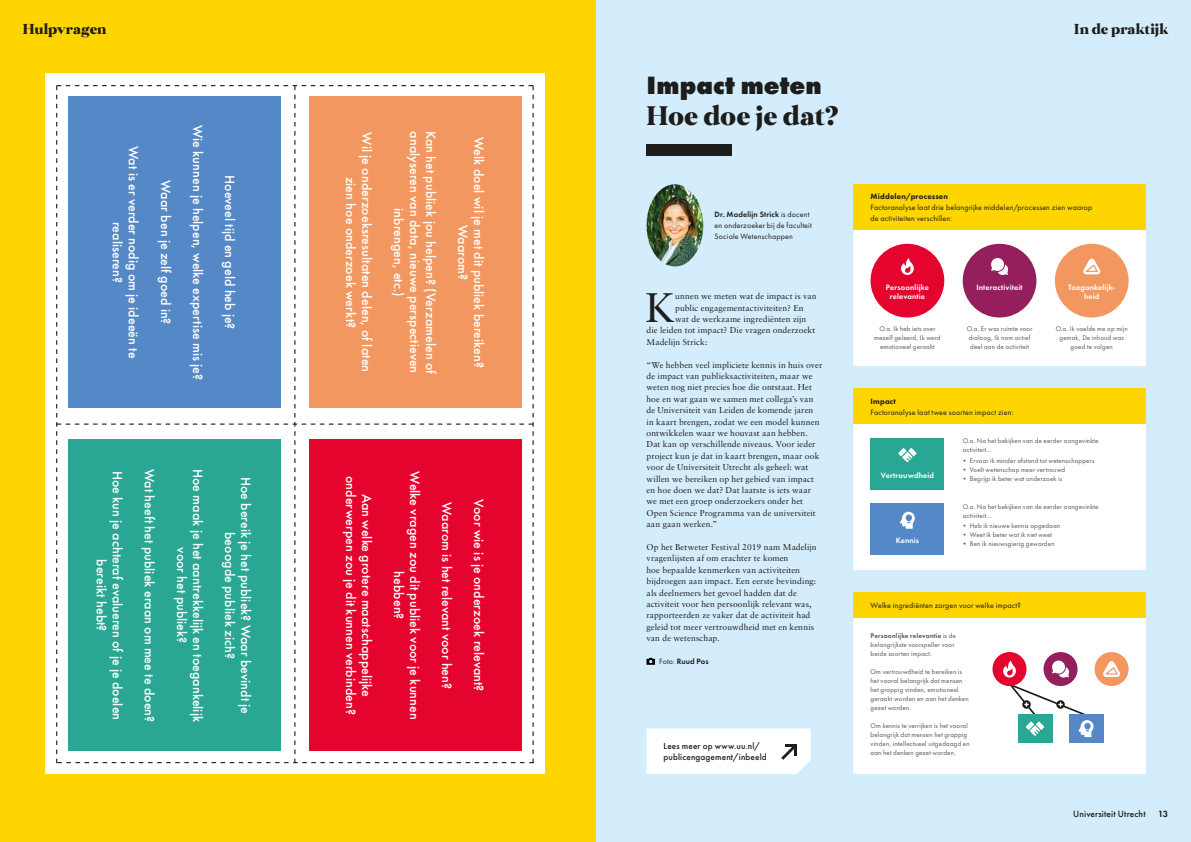
<style>
.page{position:relative;width:1191px;height:842px;background:#fff}
.page>*{position:absolute;margin:0;border:0;box-sizing:border-box;transform-origin:0 0}
.t1{font:41.3px "Sabon LT Std";color:#1d1d1b}
.t2{font:900 26px "Kisba";letter-spacing:-.01em;color:#1d1d1b}
.t3{font:800 26px "Futura PT";letter-spacing:.005em;color:#1d1d1b}
.t4{font:500 14px/16px "Futura PT";color:#fff;text-align:center}
.t5{font:900 14px "Kisba";letter-spacing:-.005em;color:#1d1d1b}
.t6{font:500 9.4px "Futura PT";letter-spacing:.015em;color:#1d1d1b}
.t7{font:600 9.4px "Futura PT";color:#1d1d1b}
.t8{font:500 9.2px/11.4px "Futura PT";letter-spacing:.015em;color:#1d1d1b}
.t9{font:8.6px/11.4px "Sabon LT Std";letter-spacing:.01em;color:#1d1d1b}
.t10{font:8px/11px "Futura PT";letter-spacing:.015em;color:#1d1d1b}
.t11{font:600 8px/9px "Futura PT";letter-spacing:.02em;color:#fff;text-align:center}
.t12{font:800 8px "Futura PT";letter-spacing:.02em;color:#1d1d1b}
.t13{font:600 8px "Futura PT";letter-spacing:.005em;color:#1d1d1b}
.t14{font:7px/9px "Futura PT";letter-spacing:.02em;color:#575756}
.s1{font-weight:600}
.s2{font-weight:400}
</style>
<div class="page">
<div style="left:595px;top:0;width:596px;height:842px;background:#d4edfc"></div>
<div style="left:0;top:0;width:595px;height:842px;background:#ffd500"></div>
<div style="left:853px;top:184px;width:292px;height:182px;background:#fff"></div>
<div style="left:853px;top:388px;width:292px;height:182px;background:#fff"></div>
<div style="left:853px;top:592px;width:292px;height:182px;background:#fff"></div>
<img style="left:646px;top:184px;width:57px;height:82px">
<div style="left:853px;top:184px;width:292px;height:46px;background:#ffd500"></div>
<div style="left:853px;top:388px;width:292px;height:36px;background:#ffd500"></div>
<div style="left:853px;top:592px;width:292px;height:26px;background:#ffd500"></div>
<div style="left:45px;top:74px;width:499px;height:700px;background:#fff"></div>
<svg style="left:56px;top:85px;width:477px;height:678px"></svg>
<div style="left:646px;top:145px;width:85px;height:11px;background:#1d1d1b"></div>
<div style="left:870px;top:244px;width:74px;height:73px;background:#e4042e;border-radius:50%"></div>
<div style="left:962px;top:244px;width:74px;height:73px;background:#951e5c;border-radius:50%"></div>
<div style="left:1054px;top:244px;width:74px;height:73px;background:#f39760;border-radius:50%"></div>
<svg style="left:901px;top:258px;width:12px;height:17px"></svg>
<svg style="left:991px;top:258px;width:17px;height:17px"></svg>
<svg style="left:1083px;top:259px;width:17px;height:15px"></svg>
<div style="left:870px;top:438px;width:74px;height:51px;background:#29a794"></div>
<svg style="left:898px;top:448px;width:18px;height:14px"></svg>
<div style="left:870px;top:503px;width:74px;height:51px;background:#5588c7"></div>
<div style="left:992px;top:652px;width:34px;height:34px;background:#e4042e;border-radius:50%"></div>
<div style="left:1043px;top:652px;width:34px;height:34px;background:#951e5c;border-radius:50%"></div>
<div style="left:1094px;top:652px;width:34px;height:34px;background:#f39760;border-radius:50%"></div>
<div style="left:1018px;top:714px;width:34px;height:29px;background:#29a794"></div>
<div style="left:1069px;top:714px;width:34px;height:29px;background:#5588c7"></div>
<svg style="left:900px;top:512px;width:15px;height:17px"></svg>
<svg style="left:1103px;top:661px;width:17px;height:16px"></svg>
<svg style="left:1003px;top:660px;width:91px;height:77px"></svg>
<svg style="left:646px;top:658px;width:9px;height:7px"></svg>
<div style="left:646px;top:729px;width:165px;height:45px;background:#fff"></div>
<h3 class="t5" style="left:23px;top:19px;width:85px">Hulpvragen</h3>
<h3 class="t5" style="left:1074px;top:19px;width:96px">In de praktijk</h3>
<h3 class="t4" style="left:142px;top:146px;width:214px;rotate:90deg">Wat is er verder nodig om je ideeën te realiseren?</h3>
<h3 class="t4" style="left:174px;top:180px;width:146px;rotate:90deg">Waar ben je zelf goed in?</h3>
<h3 class="t4" style="left:206px;top:125px;width:257px;rotate:90deg">Wie kunnen je helpen, welke expertise mis je?</h3>
<h3 class="t4" style="left:238px;top:175px;width:156px;rotate:90deg">Hoeveel tijd en geld heb je?</h3>
<h3 class="t4" style="left:126px;top:471px;width:251px;rotate:90deg">Hoe kun je achteraf evalueren of je je doelen</h3>
<h3 class="t4" style="left:158px;top:469px;width:255px;rotate:90deg">Wat heeft het publiek eraan om mee te doen?</h3>
<h3 class="t4" style="left:110px;top:559px;width:74px;rotate:90deg">bereikt hebt?</h3>
<h3 class="t4" style="left:206px;top:469px;width:255px;rotate:90deg">Hoe maak je het aantrekkelijk en toegankelijk voor het publiek?</h3>
<h3 class="t4" style="left:254px;top:477px;width:239px;rotate:90deg">Hoe bereik je het publiek? Waar bevindt je beoogde publiek zich?</h3>
<h3 class="t4" style="left:375px;top:132px;width:241px;rotate:90deg">Wil je onderzoeksresultaten delen, of laten zien hoe onderzoek werkt?</h3>
<h3 class="t4" style="left:423px;top:131px;width:243px;rotate:90deg">analyseren van data, nieuwe perspectieven</h3>
<h3 class="t4" style="left:439px;top:131px;width:244px;rotate:90deg">Kan het publiek jou helpen? (Verzamelen of</h3>
<h3 class="t4" style="left:407px;top:208px;width:90px;rotate:90deg">inbrengen, etc.)</h3>
<h3 class="t4" style="left:487px;top:137px;width:232px;rotate:90deg">Welk doel wil je met dit publiek bereiken?<br>Waarom?</h3>
<h3 class="t4" style="left:375px;top:476px;width:240px;rotate:90deg">Aan welke grotere maatschappelijke onderwerpen zou je dit kunnen verbinden?</h3>
<h3 class="t4" style="left:423px;top:471px;width:250px;rotate:90deg">Welke vragen zou dit publiek voor je kunnen hebben?</h3>
<h3 class="t4" style="left:455px;top:502px;width:189px;rotate:90deg">Waarom is het relevant voor hen?</h3>
<h3 class="t4" style="left:487px;top:499px;width:194px;rotate:90deg">Voor wie is je onderzoek relevant?</h3>
<h2 class="t3" style="left:646px;top:69px;width:177px">Impact meten</h2>
<h2 class="t2" style="left:646px;top:98px;width:194px">Hoe doe je dat?</h2>
<p class="t10" style="left:714px;top:209px;width:99px"><span class="s1">Dr. Madelijn Strick</span> is docent en onderzoeker bij de faculteit<br>Sociale Wetenschappen</p>
<h1 class="t1" style="left:645px;top:283px;width:31px">K</h1>
<p class="t9" style="left:675px;top:290px;width:143px">unnen we meten wat de impact is van</p>
<p class="t9" style="left:675px;top:302px;width:130px">public engagementactiviteiten? En</p>
<p class="t9" style="left:675px;top:313px;width:133px">wat de werkzame ingrediënten zijn</p>
<p class="t9" style="left:646px;top:325px;width:170px">die leiden tot impact? Die vragen onderzoekt</p>
<p class="t9" style="left:646px;top:336px;width:62px">Madelijn Strick:</p>
<p class="t9" style="left:646px;top:359px;width:177px">“We hebben veel impliciete kennis in huis over de impact van publieksactiviteiten, maar we weten nog niet precies hoe die ontstaat. Het hoe en wat gaan we samen met collega’s van de Universiteit van Leiden de komende jaren in kaart brengen, zodat we een model kunnen ontwikkelen waar we houvast aan hebben.<br>Dat kan op verschillende niveaus. Voor ieder project kun je dat in kaart brengen, maar ook voor de Universiteit Utrecht als geheel: wat willen we bereiken op het gebied van impact en hoe doen we dat? Dat laatste is iets waar we met een groep onderzoekers onder het Open Science Programma van de universiteit aan gaan werken.”</p>
<p class="t9" style="left:646px;top:541px;width:172px">Op het Betweter Festival 2019 nam Madelijn vragenlijsten af om erachter te komen<br>hoe bepaalde kenmerken van activiteiten bijdroegen aan impact. Een eerste bevinding: als deelnemers het gevoel hadden dat de activiteit voor hen persoonlijk relevant was, rapporteerden ze vaker dat de activiteit had geleid tot meer vertrouwdheid met en kennis van de wetenschap.</p>
<p class="t13" style="left:659px;top:656px;width:51px"><span class="s2">Foto:</span> Ruud Pos</p>
<p class="t8" style="left:663px;top:740px;width:105px">Lees meer op www.uu.nl/ publicengagement/inbeeld</p>
<p class="t12" style="left:870px;top:191px;width:79px">Middelen/processen</p>
<p class="t10" style="left:870px;top:202px;width:223px">Factoranalyse laat drie belangrijke middelen/processen zien waarop de activiteiten verschillen:</p>
<p class="t11" style="left:886px;top:282px;width:45px">Persoonlijke relevantie</p>
<p class="t11" style="left:976px;top:282px;width:48px">Interactiviteit</p>
<p class="t11" style="left:1068px;top:282px;width:49px">Toegankelijk&shy;heid</p>
<p class="t14" style="left:966px;top:324px;width:67px;text-align:center">O.a. Er was ruimte voor dialoog, Ik nam actief deel aan de activiteit</p>
<p class="t14" style="left:1055px;top:324px;width:73px;text-align:center">O.a. Ik voelde me op mijn gemak, De inhoud was goed te volgen</p>
<p class="t14" style="left:874px;top:324px;width:68px;text-align:center">O.a. Ik heb iets over mezelf geleerd, Ik werd emotioneel geraakt</p>
<p class="t12" style="left:870px;top:396px;width:27px">Impact</p>
<p class="t10" style="left:870px;top:406px;width:144px">Factoranalyse laat twee soorten impact zien:</p>
<p class="t14" style="left:962px;top:436px;width:137px">O.a. Na het bekijken van de eerder aangevinkte activiteit…</p>
<p class="t11" style="left:880px;top:471px;width:55px">Vertrouwdheid</p>
<p class="t14" style="left:962px;top:502px;width:137px">O.a. Na het bekijken van de eerder aangevinkte activiteit…</p>
<p class="t14" style="left:961px;top:456px;width:135px">• Ervaar ik minder afstand tot wetenschappers</p>
<p class="t14" style="left:961px;top:465px;width:105px">• Voelt wetenschap meer vertrouwd</p>
<p class="t14" style="left:961px;top:474px;width:102px">• Begrijp ik beter wat onderzoek is</p>
<p class="t11" style="left:895px;top:536px;width:25px">Kennis</p>
<p class="t14" style="left:961px;top:521px;width:100px">• Heb ik nieuwe kennis opgedaan</p>
<p class="t14" style="left:961px;top:530px;width:92px">• Weet ik beter wat ik niet weet</p>
<p class="t14" style="left:961px;top:539px;width:95px">• Ben ik nieuwsgierig geworden</p>
<p class="t10" style="left:870px;top:600px;width:152px">Welke ingrediënten zorgen voor welke impact?</p>
<p class="t14" style="left:870px;top:631px;width:87px"><span class="s1">Persoonlijke relevantie</span> is de belangrijkste voorspeller voor beide soorten impact.</p>
<p class="t14" style="left:870px;top:667px;width:100px">Om vertrouwdheid te bereiken is het vooral belangrijk dat mensen het grappig vinden, emotioneel geraakt worden en aan het denken gezet worden.</p>
<p class="t14" style="left:870px;top:721px;width:101px">Om kennis te verrijken is het vooral belangrijk dat mensen het grappig vinden, intellectueel uitgedaagd en aan het denken gezet worden.</p>
<p class="t6" style="left:1073px;top:808px;width:74px">Universiteit Utrecht</p>
<p class="t7" style="left:1158px;top:808px;width:12px">13</p>
</div>
